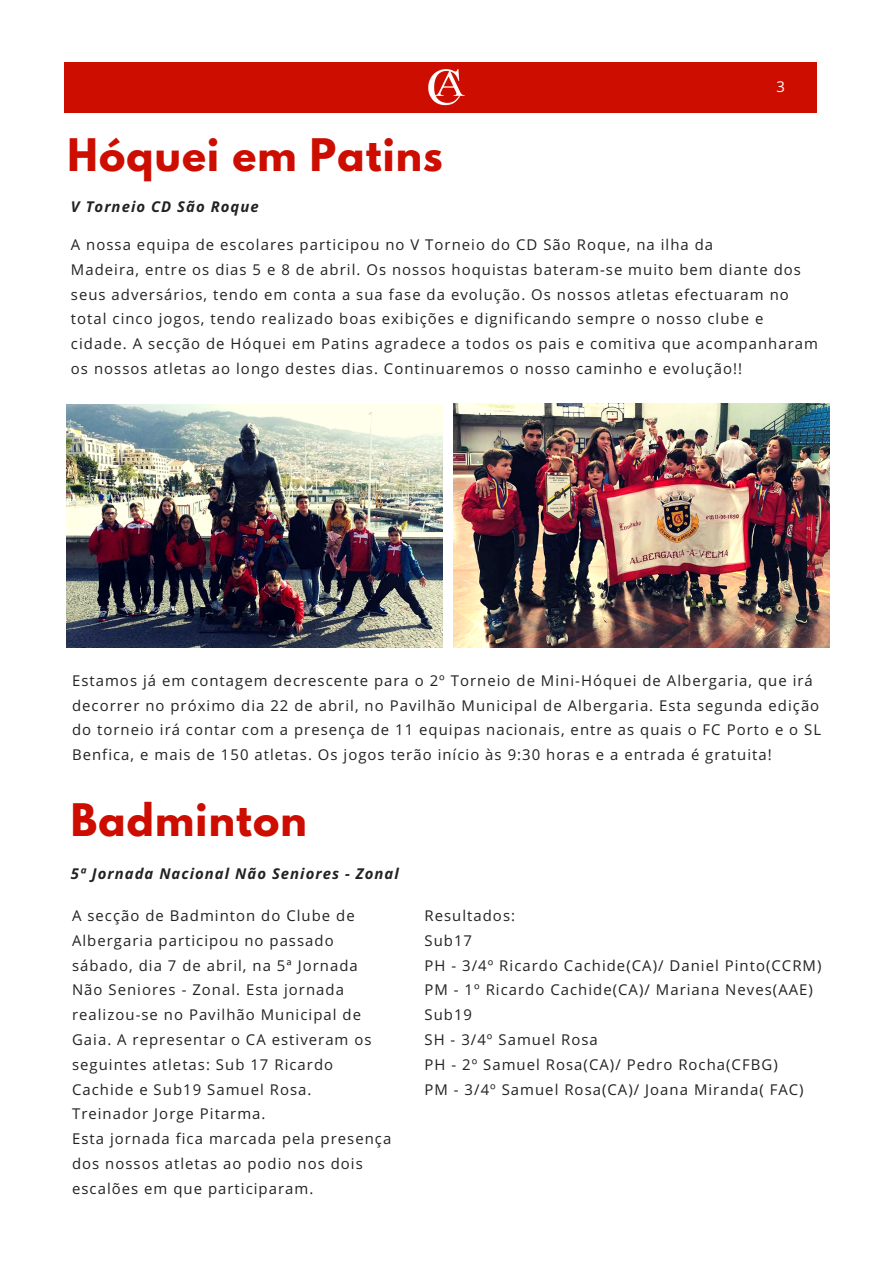
<style>
.page{position:relative;width:893px;height:1263px;background:#fff}
.page>*{position:absolute;margin:0;border:0;box-sizing:border-box;transform-origin:0 0}
.t1{font:700 39.75px "League Spartan";letter-spacing:.03em;color:#cc0d00}
.t2{font:14.85px/24.8px "Open Sans";letter-spacing:.07em;color:#222}
.t3{font:italic 700 14.85px "Open Sans";letter-spacing:.07em;color:#222}
.t4{font:14.85px "Open Sans";color:#fff}
</style>
<div class="page">
<div style="left:64px;top:62px;width:752px;height:51px;background:#cc0d00"></div>
<img style="left:428px;top:69px;width:37px;height:37px">
<img style="left:66px;top:404px;width:376px;height:243px">
<img style="left:454px;top:403px;width:376px;height:244px">
<h1 class="t1" style="left:68px;top:135px;width:377px">Hóquei em Patins</h1>
<p class="t3" style="left:71px;top:196px;width:189px">V Torneio CD São Roque</p>
<p class="t4" style="left:776px;top:76px;width:10px">3</p>
<p class="t2" style="left:71px;top:232px;width:749px">A nossa equipa de escolares participou no V Torneio do CD São Roque, na ilha da<br>Madeira, entre os dias 5 e 8 de abril. Os nossos hoquistas bateram-se muito bem diante dos seus adversários, tendo em conta a sua fase da evolução. Os nossos atletas efectuaram no total cinco jogos, tendo realizado boas exibições e dignificando sempre o nosso clube e cidade. A secção de Hóquei em Patins agradece a todos os pais e comitiva que acompanharam os nossos atletas ao longo destes dias. Continuaremos o nosso caminho e evolução!!</p>
<p class="t2" style="left:72px;top:668px;width:751px">Estamos já em contagem decrescente para o 2º Torneio de Mini-Hóquei de Albergaria, que irá decorrer no próximo dia 22 de abril, no Pavilhão Municipal de Albergaria. Esta segunda edição do torneio irá contar com a presença de 11 equipas nacionais, entre as quais o FC Porto e o SL Benfica, e mais de 150 atletas. Os jogos terão início às 9:30 horas e a entrada é gratuita!</p>
<h1 class="t1" style="left:71px;top:800px;width:237px">Badminton</h1>
<p class="t3" style="left:71px;top:863px;width:329px">5ª Jornada Nacional Não Seniores - Zonal</p>
<p class="t2" style="left:72px;top:903px;width:321px">A secção de Badminton do Clube de Albergaria participou no passado sábado, dia 7 de abril, na 5ª Jornada Não Seniores - Zonal. Esta jornada realizou-se no Pavilhão Municipal de Gaia. A representar o CA estiveram os seguintes atletas: Sub 17 Ricardo Cachide e Sub19 Samuel Rosa.<br>Treinador Jorge Pitarma.<br>Esta jornada fica marcada pela presença dos nossos atletas ao podio nos dois escalões em que participaram.</p>
<p class="t2" style="left:424px;top:903px;width:398px">Resultados:<br>Sub17<br>PH - 3/4º Ricardo Cachide(CA)/ Daniel Pinto(CCRM)<br>PM - 1º Ricardo Cachide(CA)/ Mariana Neves(AAE)<br>Sub19<br>SH - 3/4º Samuel Rosa<br>PH - 2º Samuel Rosa(CA)/ Pedro Rocha(CFBG)<br>PM - 3/4º Samuel Rosa(CA)/ Joana Miranda( FAC)</p>
</div>
